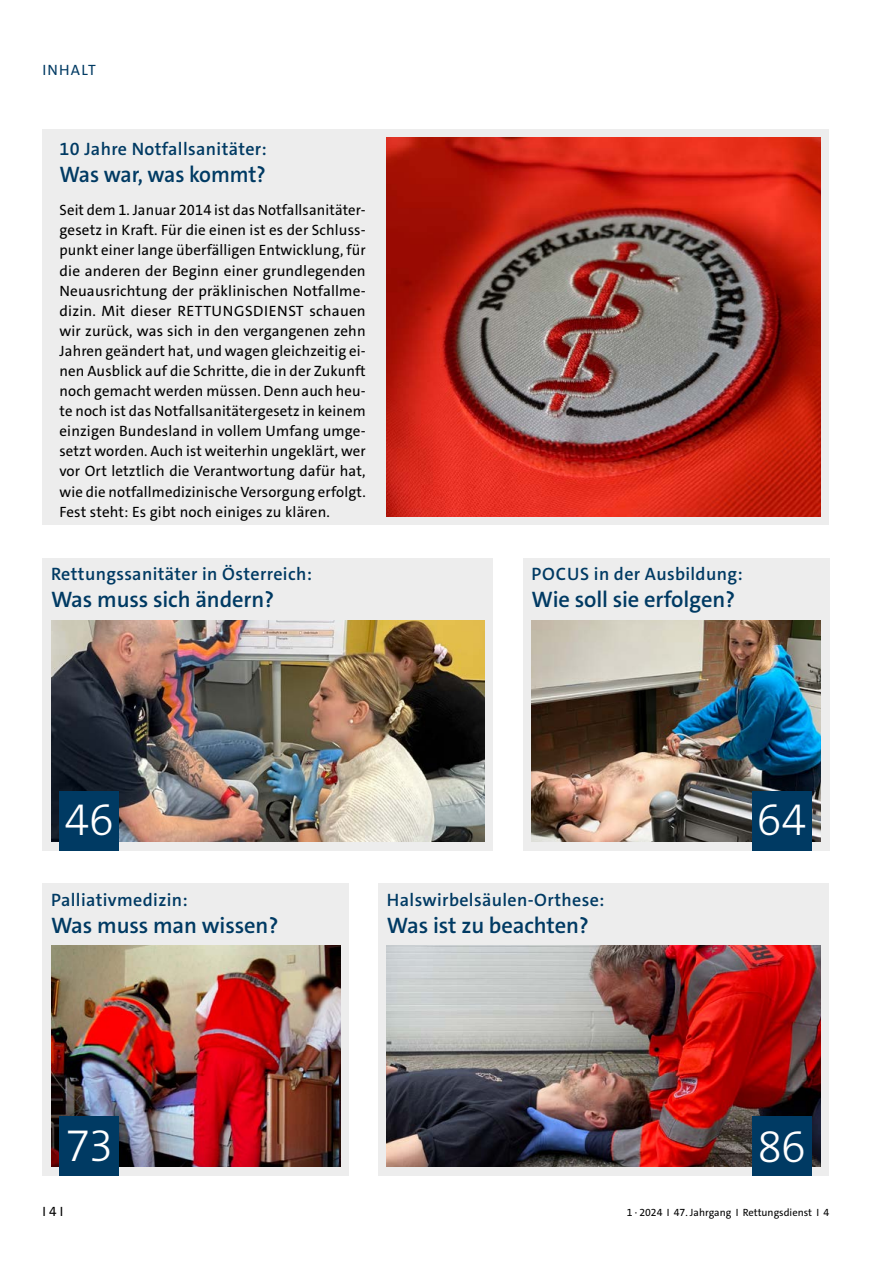
<style>
.page{position:relative;width:893px;height:1263px;background:#fff}
.page>*{position:absolute;margin:0;border:0;box-sizing:border-box;transform-origin:0 0}
.t1{font:300 45px "The Sans";letter-spacing:-.015em;color:#fff}
.t2{font:600 22.5px "The Sans";letter-spacing:-.005em;color:#003a63}
.t3{font:600 22.5px "The Sans";letter-spacing:-.005em;color:#003a63;scale:.96 1}
.t4{font:600 18px "The Sans";letter-spacing:.02em;color:#003a63}
.t5{font:15px/20.1px "The Sans";letter-spacing:.01em;color:#000;text-align:justify}
.t6{font:15px "The Sans";letter-spacing:.08em;color:#003a63}
.t7{font:13.5px "The Sans";color:#000}
.t8{font:10.5px "The Sans";color:#000}
</style>
<div class="page">
<div style="left:43px;top:558px;width:450px;height:292px;background:#ededed"></div>
<div style="left:523px;top:558px;width:306px;height:292px;background:#ededed"></div>
<div style="left:43px;top:129px;width:786px;height:396px;background:#ededed"></div>
<div style="left:378px;top:883px;width:451px;height:293px;background:#ededed"></div>
<div style="left:43px;top:884px;width:306px;height:292px;background:#ededed"></div>
<img style="left:387px;top:945px;width:434px;height:221px">
<div style="left:752px;top:1116px;width:59px;height:60px;background:#003a63"></div>
<img style="left:51px;top:945px;width:289px;height:221px">
<div style="left:60px;top:1116px;width:59px;height:60px;background:#003a63"></div>
<img style="left:51px;top:621px;width:434px;height:221px">
<div style="left:60px;top:791px;width:59px;height:59px;background:#003a63"></div>
<img style="left:531px;top:620px;width:290px;height:221px">
<div style="left:752px;top:791px;width:59px;height:59px;background:#003a63"></div>
<img style="left:387px;top:138px;width:434px;height:378px">
<p class="t6" style="left:43px;top:60px;width:55px">INHALT</p>
<p class="t4" style="left:60px;top:138px;width:209px">10 Jahre Notfallsanitäter:</p>
<h2 class="t3" style="left:60px;top:160px;width:217px">Was war, was kommt?</h2>
<p class="t5" style="left:60px;top:200px;width:308px">Seit dem 1. Januar 2014 ist das Notfallsanitäter&shy;gesetz in Kraft. Für die einen ist es der Schluss&shy;punkt einer lange überfälligen Entwicklung, für die anderen der Beginn einer grundlegenden Neuausrichtung der präklinischen Notfallme&shy;dizin. Mit dieser RETTUNGSDIENST schauen wir zurück, was sich in den vergangenen zehn Jahren geändert hat, und wagen gleichzeitig ei&shy;nen Ausblick auf die Schritte, die in der Zukunft noch gemacht werden müssen. Denn auch heu&shy;te noch ist das Notfallsanitätergesetz in keinem einzigen Bundesland in vollem Umfang umge&shy;setzt worden. Auch ist weiterhin ungeklärt, wer vor Ort letztlich die Verantwortung dafür hat, wie die notfallmedizinische Versorgung erfolgt.<br>Fest steht: Es gibt noch einiges zu klären.</p>
<p class="t4" style="left:51px;top:563px;width:262px">Rettungssanitäter in Österreich:</p>
<h2 class="t2" style="left:51px;top:585px;width:225px">Was muss sich ändern?</h2>
<p class="t4" style="left:531px;top:563px;width:213px">POCUS in der Ausbildung:</p>
<h2 class="t2" style="left:531px;top:585px;width:205px">Wie soll sie erfolgen?</h2>
<h1 class="t1" style="left:65px;top:791px;width:51px">46</h1>
<h1 class="t1" style="left:757px;top:791px;width:51px">64</h1>
<p class="t4" style="left:51px;top:888px;width:138px">Palliativmedizin:</p>
<h2 class="t2" style="left:51px;top:911px;width:229px">Was muss man wissen?</h2>
<p class="t4" style="left:387px;top:888px;width:219px">Halswirbelsäulen-Orthese:</p>
<h2 class="t2" style="left:387px;top:911px;width:204px">Was ist zu beachten?</h2>
<h1 class="t1" style="left:65px;top:1116px;width:49px">73</h1>
<h1 class="t1" style="left:757px;top:1117px;width:50px">86</h1>
<p class="t7" style="left:43px;top:1202px;width:22px">I 4 I</p>
<p class="t8" style="left:627px;top:1206px;width:204px">1 · 2024 I 47. Jahrgang I Rettungsdienst I 4</p>
</div>
